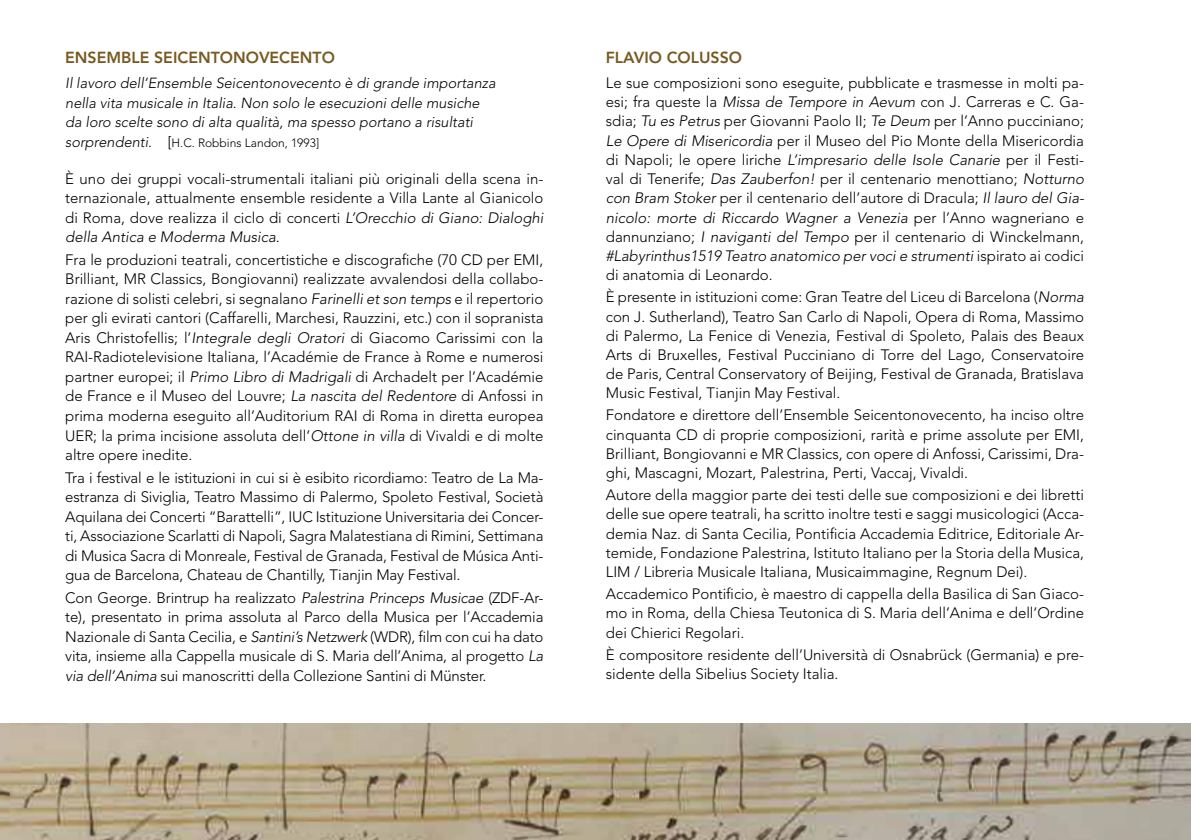
<style>
.page{position:relative;width:1191px;height:840px;background:#fff}
.page>*{position:absolute;margin:0;border:0;box-sizing:border-box;transform-origin:0 0}
.t1{font:800 15.8px "Avenir LT Std";color:#785920}
.t2{font:300 15px/19.2px "Avenir LT Std";color:#000;text-align:justify}
.t3{font:italic 300 14.6px/19.6px "Avenir LT Std";color:#000}
.t4{font:300 12px "Avenir LT Std";color:#000}
.s1{font-style:italic;font-size:14.6px}
.s2{font-size:15px}
.s3{font-style:italic}
</style>
<div class="page">
<img style="left:0;top:723px;width:1191px;height:116px">
<p class="t1" style="left:65px;top:48px;width:271px">ENSEMBLE SEICENTONOVECENTO</p>
<p class="t3" style="left:65px;top:74px;width:432px">Il lavoro dell’Ensemble Seicentonovecento è di grande importanza nella vita musicale in Italia. Non solo le esecuzioni delle musiche da loro scelte sono di alta qualità, ma spesso portano a risultati</p>
<p class="t4" style="left:65px;top:136px;width:255px"><span class="s1">sorprendenti.</span> <span class="s2">[</span>H.C. Robbins Landon, 1993]</p>
<p class="t2" style="left:65px;top:168px;width:480px">È uno dei gruppi vocali-strumentali italiani più originali della scena in&shy;ternazionale, attualmente ensemble residente a Villa Lante al Gianicolo di Roma, dove realizza il ciclo di concerti <span class="s3">L’Orecchio di Giano: Dialoghi della Antica e Moderma Musica.</span></p>
<p class="t2" style="left:65px;top:249px;width:480px">Fra le produzioni teatrali, concertistiche e discografiche (70 CD per EMI, Brilliant, MR Classics, Bongiovanni) realizzate avvalendosi della collabo&shy;razione di solisti celebri, si segnalano <span class="s3">Farinelli et son temps</span> e il repertorio per gli evirati cantori (Caffarelli, Marchesi, Rauzzini, etc.) con il sopranista Aris Christofellis; l’<span class="s3">Integrale degli Oratori</span> di Giacomo Carissimi con la RAI-Radiotelevisione Italiana, l’Académie de France à Rome e numerosi partner europei; il <span class="s3">Primo Libro di Madrigali</span> di Archadelt per l’Académie de France e il Museo del Louvre; <span class="s3">La nascita del Redentore</span> di Anfossi in prima moderna eseguito all’Auditorium RAI di Roma in diretta europea UER; la prima incisione assoluta dell’<span class="s3">Ottone in villa</span> di Vivaldi e di molte altre opere inedite.</p>
<p class="t2" style="left:65px;top:467px;width:480px">Tra i festival e le istituzioni in cui si è esibito ricordiamo: Teatro de La Ma&shy;estranza di Siviglia, Teatro Massimo di Palermo, Spoleto Festival, Società Aquilana dei Concerti “Barattelli”, IUC Istituzione Universitaria dei Concer&shy;ti, Associazione Scarlatti di Napoli, Sagra Malatestiana di Rimini, Settimana di Musica Sacra di Monreale, Festival de Granada, Festival de Música Anti&shy;gua de Barcelona, Chateau de Chantilly, Tianjin May Festival.</p>
<p class="t2" style="left:65px;top:587px;width:480px">Con George. Brintrup ha realizzato <span class="s3">Palestrina Princeps Musicae</span> (ZDF-Ar&shy;te), presentato in prima assoluta al Parco della Musica per l’Accademia Nazionale di Santa Cecilia, e <span class="s3">Santini’s Netzwerk</span> (WDR), film con cui ha dato vita, insieme alla Cappella musicale di S. Maria dell’Anima, al progetto <span class="s3">La via dell’Anima</span> sui manoscritti della Collezione Santini di Münster.</p>
<p class="t1" style="left:606px;top:48px;width:138px">FLAVIO COLUSSO</p>
<p class="t2" style="left:606px;top:73px;width:480px">Le sue composizioni sono eseguite, pubblicate e trasmesse in molti pa&shy;esi; fra queste la <span class="s3">Missa de Tempore in Aevum</span> con J. Carreras e C. Ga&shy;sdia; <span class="s3">Tu es Petrus</span> per Giovanni Paolo II; <span class="s3">Te Deum</span> per l’Anno pucciniano; <span class="s3">Le Opere di Misericordia</span> per il Museo del Pio Monte della Misericordia di Napoli; le opere liriche <span class="s3">L’impresario delle Isole Canarie</span> per il Festi&shy;val di Tenerife; <span class="s3">Das Zauberfon!</span> per il centenario menottiano; <span class="s3">Notturno con Bram Stoker</span> per il centenario dell’autore di Dracula; <span class="s3">Il lauro del Gia&shy;nicolo: morte di Riccardo Wagner a Venezia</span> per l’Anno wagneriano e dannunziano; <span class="s3">I naviganti del Tempo</span> per il centenario di Winckelmann, <span class="s3">#Labyrinthus1519 Teatro anatomico per voci e strumenti</span> ispirato ai codici di anatomia di Leonardo.</p>
<p class="t2" style="left:606px;top:287px;width:480px">È presente in istituzioni come: Gran Teatre del Liceu di Barcelona (<span class="s3">Norma </span>con J. Sutherland), Teatro San Carlo di Napoli, Opera di Roma, Massimo di Palermo, La Fenice di Venezia, Festival di Spoleto, Palais des Beaux Arts di Bruxelles, Festival Pucciniano di Torre del Lago, Conservatoire de Paris, Central Conservatory of Beijing, Festival de Granada, Bratislava Music Festival, Tianjin May Festival.</p>
<p class="t2" style="left:606px;top:405px;width:480px">Fondatore e direttore dell’Ensemble Seicentonovecento, ha inciso oltre cinquanta CD di proprie composizioni, rarità e prime assolute per EMI, Brilliant, Bongiovanni e MR Classics, con opere di Anfossi, Carissimi, Dra&shy;ghi, Mascagni, Mozart, Palestrina, Perti, Vaccaj, Vivaldi.</p>
<p class="t2" style="left:606px;top:485px;width:480px">Autore della maggior parte dei testi delle sue composizioni e dei libretti delle sue opere teatrali, ha scritto inoltre testi e saggi musicologici (Acca&shy;demia Naz. di Santa Cecilia, Pontificia Accademia Editrice, Editoriale Ar&shy;temide, Fondazione Palestrina, Istituto Italiano per la Storia della Musica, LIM / Libreria Musicale Italiana, Musicaimmagine, Regnum Dei).</p>
<p class="t2" style="left:606px;top:584px;width:480px">Accademico Pontificio, è maestro di cappella della Basilica di San Giaco&shy;mo in Roma, della Chiesa Teutonica di S. Maria dell’Anima e dell’Ordine dei Chierici Regolari.</p>
<p class="t2" style="left:606px;top:644px;width:480px">È compositore residente dell’Università di Osnabrück (Germania) e pre&shy;sidente della Sibelius Society Italia.</p>
</div>
